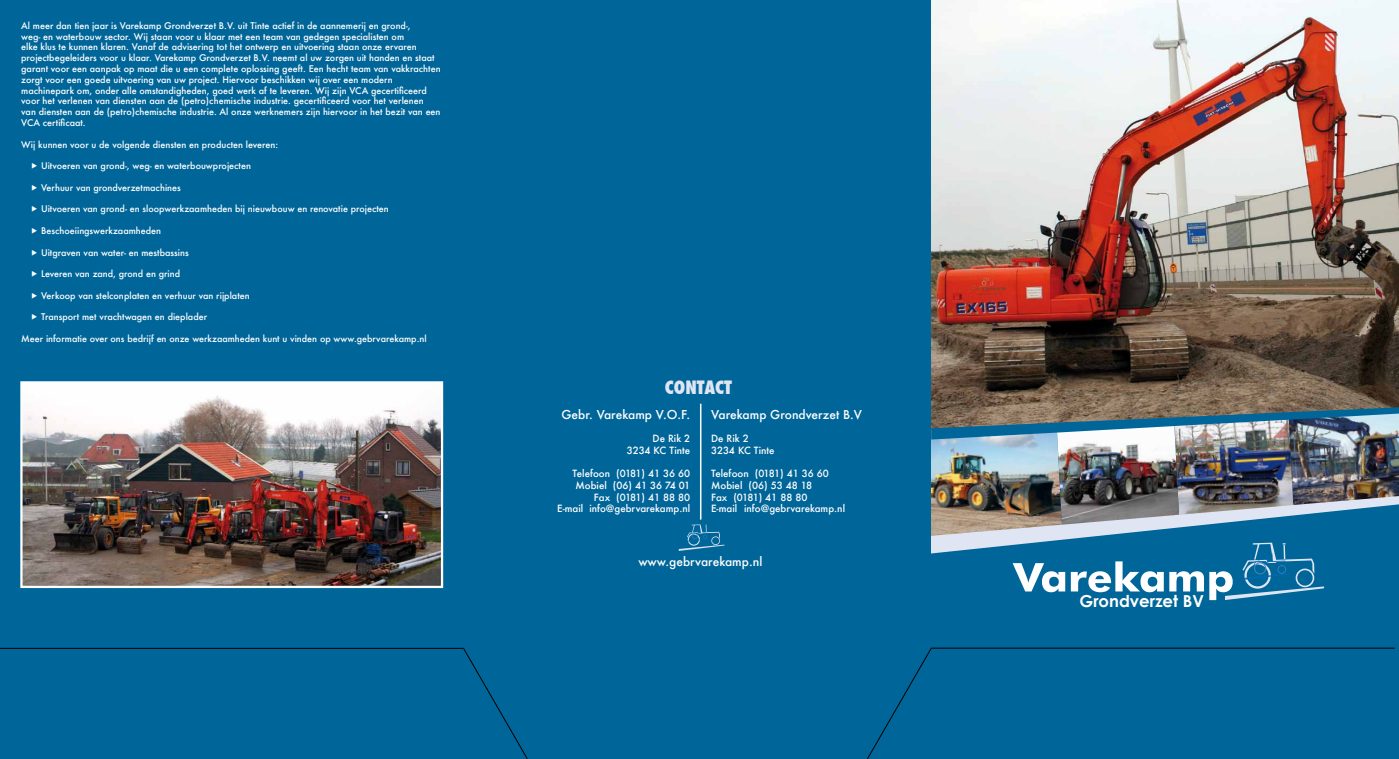
<style>
.page{position:relative;width:1399px;height:759px;background:#069}
.page>*{position:absolute;margin:0;border:0;box-sizing:border-box;transform-origin:0 0}
.t1{font:800 condensed 18px "Futura";color:#dfe5f3}
.t2{font:700 16.5px "Century Gothic";color:#fff}
.t3{font:500 12px "Futura";color:#fff}
.t4{font:500 9.75px/11.7px "Futura";color:#fff}
.t5{font:500 9px/10.8px "Futura";color:#fff}
</style>
<div class="page">
<svg style="left:463px;top:648px;width:65px;height:111px"></svg>
<svg style="left:867px;top:648px;width:64px;height:111px"></svg>
<hr style="left:0;top:648px;width:463px;height:1px;background:#000">
<hr style="left:931px;top:648px;width:464px;height:1px;background:#000">
<img style="left:931px;top:0;width:468px;height:407px">
<img style="left:23px;top:384px;width:417px;height:201px">
<div style="left:20px;top:381px;width:423px;height:207px;border:2px solid #fff"></div>
<hr style="left:700px;top:404px;width:1px;height:116px;background:#fff">
<img style="left:931px;top:407px;width:468px;height:194px">
<div style="left:1019px;top:594px;width:188px;height:17px;background:#069"></div>
<svg style="left:679px;top:524px;width:45px;height:27px"></svg>
<p class="t5" style="left:21px;top:20px;width:421px">Al meer dan tien jaar is Varekamp Grondverzet B.V. uit Tinte actief in de aannemerij en grond-,<br>weg- en waterbouw sector. Wij staan voor u klaar met een team van gedegen specialisten om<br>elke klus te kunnen klaren. Vanaf de advisering tot het ontwerp en uitvoering staan onze ervaren projectbegeleiders voor u klaar. Varekamp Grondverzet B.V. neemt al uw zorgen uit handen en staat garant voor een aanpak op maat die u een complete oplossing geeft. Een hecht team van vakkrachten zorgt voor een goede uitvoering van uw project. Hiervoor beschikken wij over een modern machinepark om, onder alle omstandigheden, goed werk af te leveren. Wij zijn VCA gecertificeerd voor het verlenen van diensten aan de (petro)chemische industrie. gecertificeerd voor het verlenen van diensten aan de (petro)chemische industrie. Al onze werknemers zijn hiervoor in het bezit van een VCA certificaat.</p>
<p class="t5" style="left:21px;top:139px;width:259px">Wij kunnen voor u de volgende diensten en producten leveren:</p>
<p class="t5" style="left:41px;top:160px;width:211px">Uitvoeren van grond-, weg- en waterbouwprojecten</p>
<p class="t5" style="left:41px;top:182px;width:141px">Verhuur van grondverzetmachines</p>
<p class="t5" style="left:41px;top:204px;width:349px">Uitvoeren van grond- en sloopwerkzaamheden bij nieuwbouw en renovatie projecten</p>
<p class="t5" style="left:41px;top:225px;width:122px">Beschoeiingswerkzaamheden</p>
<p class="t5" style="left:41px;top:247px;width:149px">Uitgraven van water- en mestbassins</p>
<p class="t5" style="left:41px;top:268px;width:141px">Leveren van zand, grond en grind</p>
<p class="t5" style="left:41px;top:290px;width:210px">Verkoop van stelconplaten en verhuur van rijplaten</p>
<p class="t5" style="left:41px;top:312px;width:168px">Transport met vrachtwagen en dieplader</p>
<p class="t5" style="left:21px;top:333px;width:407px">Meer informatie over ons bedrijf en onze werkzaamheden kunt u vinden op www.gebrvarekamp.nl</p>
<h1 class="t1" style="left:665px;top:375px;width:69px">CONTACT</h1>
<h3 class="t3" style="left:561px;top:406px;width:130px">Gebr. Varekamp V.O.F.</h3>
<p class="t4" style="left:627px;top:432px;width:65px;text-align:right">De Rik 2<br>3234 KC Tinte</p>
<p class="t4" style="left:557px;top:468px;width:134px;text-align:right">Telefoon (0181) 41 36 60<br>Mobiel (06) 41 36 74 01<br>Fax (0181) 41 88 80<br>E-mail info@gebrvarekamp.nl</p>
<h3 class="t3" style="left:711px;top:406px;width:152px">Varekamp Grondverzet B.V</h3>
<p class="t4" style="left:711px;top:432px;width:65px">De Rik 2<br>3234 KC Tinte</p>
<p class="t4" style="left:711px;top:468px;width:135px">Telefoon (0181) 41 36 60<br>Mobiel (06) 53 48 18<br>Fax (0181) 41 88 80<br>E-mail info@gebrvarekamp.nl</p>
<h3 class="t3" style="left:638px;top:553px;width:126px">www.gebrvarekamp.nl</h3>
<h2 class="t2" style="left:1079px;top:591px;width:126px">Grondverzet BV</h2>
</div>
